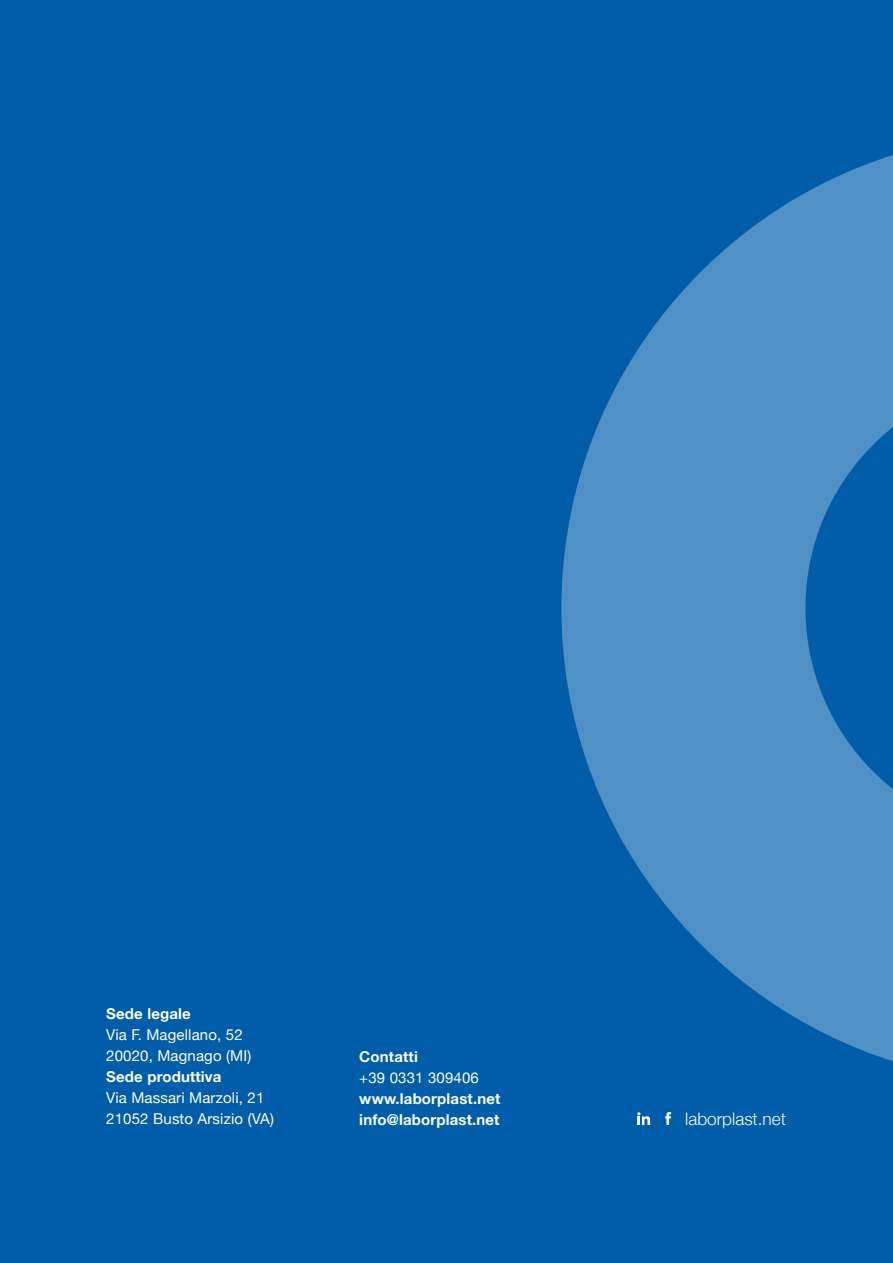
<style>
.page{position:relative;width:893px;height:1263px;background:#005da9}
.page>*{position:absolute;margin:0;border:0;box-sizing:border-box;transform-origin:0 0}
.t1{font:300 17.25px "Helvetica Neue";color:#fff}
.t2{font:15px/21px "Helvetica Neue";letter-spacing:.01em;color:#fff}
.t3{font:700 15px/21px "Helvetica Neue";letter-spacing:.01em;color:#fff}
</style>
<div class="page">
<svg style="left:561px;top:155px;width:332px;height:906px;fill:#5190c4"></svg>
<svg style="left:665px;top:1112px;width:6px;height:13px"></svg>
<svg style="left:637px;top:1112px;width:13px;height:13px"></svg>
<p class="t3" style="left:106px;top:1004px;width:86px">Sede legale</p>
<p class="t2" style="left:106px;top:1025px;width:146px">Via F. Magellano, 52<br>20020, Magnago (MI)</p>
<p class="t3" style="left:106px;top:1067px;width:117px">Sede produttiva</p>
<p class="t2" style="left:106px;top:1088px;width:169px">Via Massari Marzoli, 21<br>21052 Busto Arsizio (VA)</p>
<p class="t3" style="left:359px;top:1047px;width:60px">Contatti</p>
<p class="t2" style="left:359px;top:1068px;width:121px">+39 0331 309406</p>
<p class="t3" style="left:359px;top:1089px;width:143px">www.laborplast.net info@laborplast.net</p>
<p class="t1" style="left:685px;top:1105px;width:102px">laborplast.net</p>
</div>
